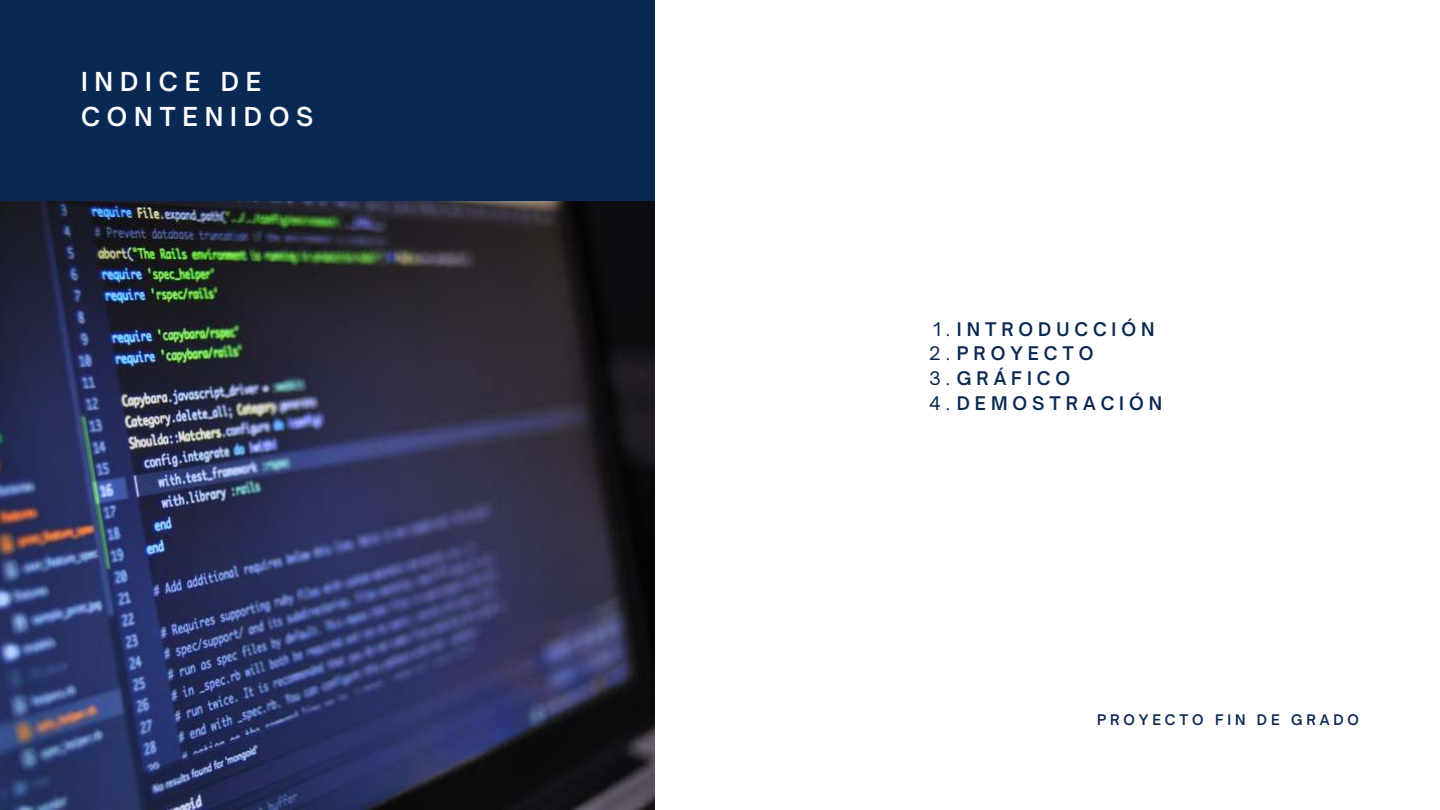
<style>
.page{position:relative;width:1440px;height:810px;background:#092852}
.page>*{position:absolute;margin:0;border:0;box-sizing:border-box;transform-origin:0 0}
.t1{font:600 25px/34.5px "Open Sauce One";letter-spacing:.275em;color:#fff}
.t2{font:600 18px/24.8px "Open Sauce One";letter-spacing:.275em;color:#092852}
.t3{font:600 14px "Open Sauce One";letter-spacing:.275em;color:#092852}
.s1{font-weight:400}
</style>
<div class="page">
<img style="left:0;top:202px;width:655px;height:608px">
<div style="left:656px;top:0;width:784px;height:810px;background:#fff"></div>
<h1 class="t1" style="left:81px;top:64px;width:234px">INDICE DE<br>CONTENIDOS</h1>
<p class="t2" style="left:929px;top:316px;width:235px"><span class="s1">1.</span>INTRODUCCIÓN<br><span class="s1">2.</span>PROYECTO<br><span class="s1">3.</span>GRÁFICO<br><span class="s1">4.</span>DEMOSTRACIÓN</p>
<p class="t3" style="left:1097px;top:711px;width:263px">PROYECTO FIN DE GRADO</p>
</div>
